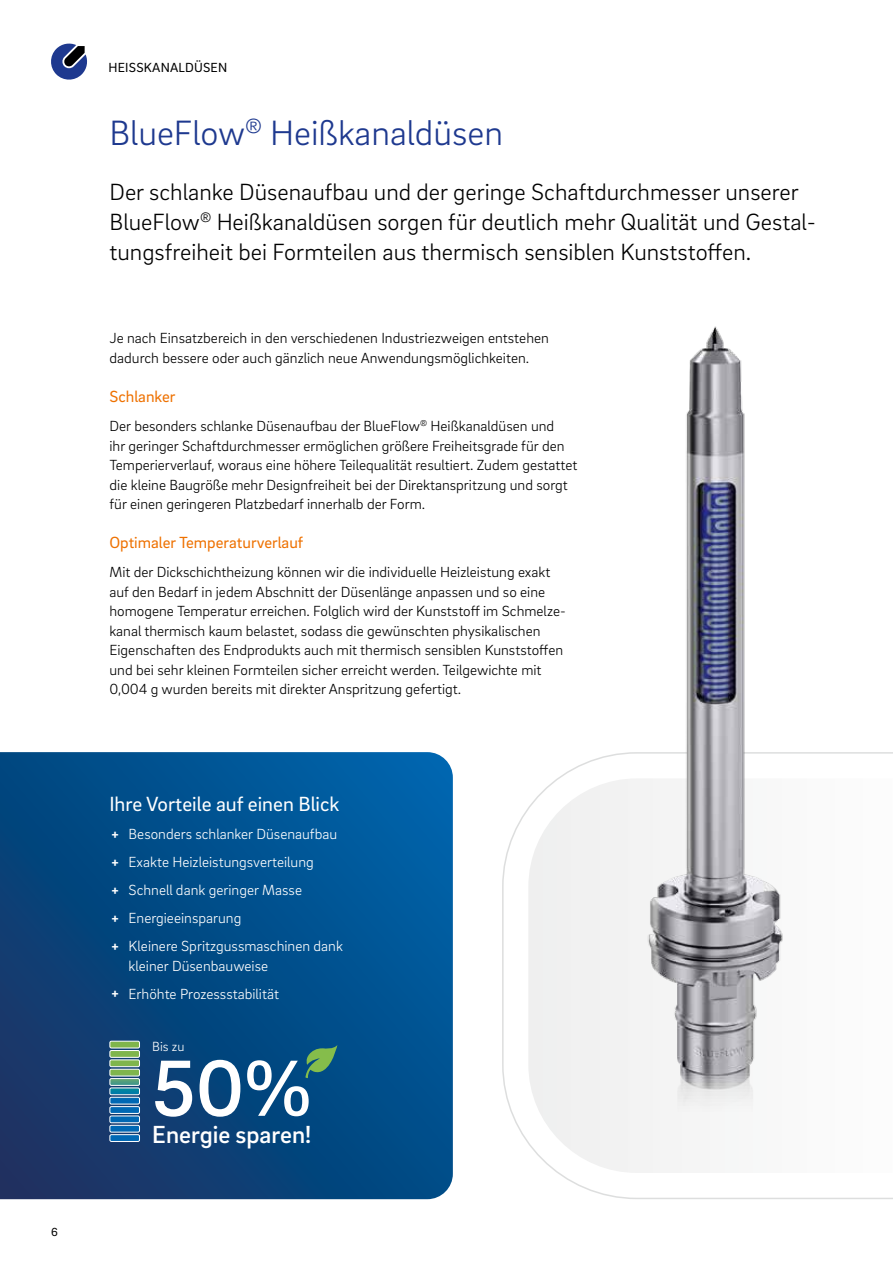
<style>
.page{position:relative;width:893px;height:1263px;background:#fff}
.page>*{position:absolute;margin:0;border:0;box-sizing:border-box;transform-origin:0 0}
.t1{font:500 81.6px "Brix Sans";color:#fff}
.t2{font:300 36px "Brix Sans";color:#1e398f}
.t3{font:500 25.35px "Brix Sans";color:#fff}
.t4{font:300 24px/30px "Brix Sans";color:#000}
.t5{font:21px "Brix Sans";color:#fff}
.t6{font:16.5px "Brix Sans";color:#ee7100}
.t7{font:300 15px/19.5px "Brix Sans";color:#000}
.t8{font:300 15px/28px "Brix Sans";color:#fff}
.t9{font:300 13.65px "Brix Sans";color:#fff}
.t10{font:13.5px "Brix Sans";letter-spacing:.015em;color:#000}
.t11{font:12px "Brix Sans";color:#000}
.s1{font-weight:900;font-size:12px}
</style>
<div class="page">
<svg style="left:51px;top:43px;width:36px;height:37px"></svg>
<svg style="left:502px;top:752px;width:391px;height:447px"></svg>
<svg style="left:528px;top:778px;width:365px;height:395px"></svg>
<img style="left:626px;top:326px;width:215px;height:818px">
<svg style="left:0;top:752px;width:453px;height:447px;background:#054a85"></svg>
<svg style="left:109px;top:1040px;width:31px;height:102px;background:#6099a0"></svg>
<svg style="left:305px;top:1045px;width:32px;height:33px"></svg>
<p class="t11" style="left:51px;top:1225px;width:8px">6</p>
<p class="t10" style="left:109px;top:59px;width:120px">HEISSKANALDÜSEN</p>
<h2 class="t2" style="left:109px;top:110px;width:395px">BlueFlow<sup>®</sup> Heißkanaldüsen</h2>
<h3 class="t4" style="left:109px;top:176px;width:708px">Der schlanke Düsenaufbau und der geringe Schaftdurchmesser unserer<br>BlueFlow<sup>®</sup> Heißkanaldüsen sorgen für deutlich mehr Qualität und Gestal&shy;tungsfreiheit bei Formteilen aus thermisch sensiblen Kunststoffen.</h3>
<p class="t7" style="left:109px;top:328px;width:441px">Je nach Einsatzbereich in den verschiedenen Industriezweigen entstehen dadurch bessere oder auch gänzlich neue Anwendungsmöglichkeiten.</p>
<p class="t6" style="left:109px;top:386px;width:67px">Schlanker</p>
<p class="t7" style="left:109px;top:416px;width:469px">Der besonders schlanke Düsenaufbau der BlueFlow<sup>®</sup> Heißkanaldüsen und<br>ihr geringer Schaftdurchmesser ermöglichen größere Freiheitsgrade für den Temperierverlauf, woraus eine höhere Teilequalität resultiert. Zudem gestattet die kleine Baugröße mehr Designfreiheit bei der Direktanspritzung und sorgt für einen geringeren Platzbedarf innerhalb der Form.</p>
<p class="t6" style="left:109px;top:532px;width:195px">Optimaler Temperaturverlauf</p>
<p class="t7" style="left:109px;top:562px;width:456px">Mit der Dickschichtheizung können wir die individuelle Heizleistung exakt auf den Bedarf in jedem Abschnitt der Düsenlänge anpassen und so eine homogene Temperatur erreichen. Folglich wird der Kunststoff im Schmelze&shy;kanal thermisch kaum belastet, sodass die gewünschten physikalischen Eigenschaften des Endprodukts auch mit thermisch sensiblen Kunststoffen und bei sehr kleinen Formteilen sicher erreicht werden. Teilgewichte mit 0,004 g wurden bereits mit direkter Anspritzung gefertigt.</p>
<h3 class="t5" style="left:109px;top:791px;width:231px">Ihre Vorteile auf einen Blick</h3>
<p class="t8" style="left:112px;top:820px;width:233px"><span class="s1">+</span> Besonders schlanker Düsenaufbau <span class="s1">+</span> Exakte Heizleistungsverteilung<br><span class="s1">+</span> Schnell dank geringer Masse<br><span class="s1">+</span> Energieeinsparung<br><span class="s1">+</span> Kleinere Spritzgussmaschinen dank</p>
<p class="t8" style="left:112px;top:951px;width:169px;text-align:center">kleiner Düsenbauweise<br><span class="s1">+</span> Erhöhte Prozessstabilität</p>
<p class="t9" style="left:152px;top:1037px;width:34px">Bis zu</p>
<h1 class="t1" style="left:152px;top:1035px;width:161px">50%</h1>
<h3 class="t3" style="left:152px;top:1117px;width:160px">Energie sparen!</h3>
</div>
